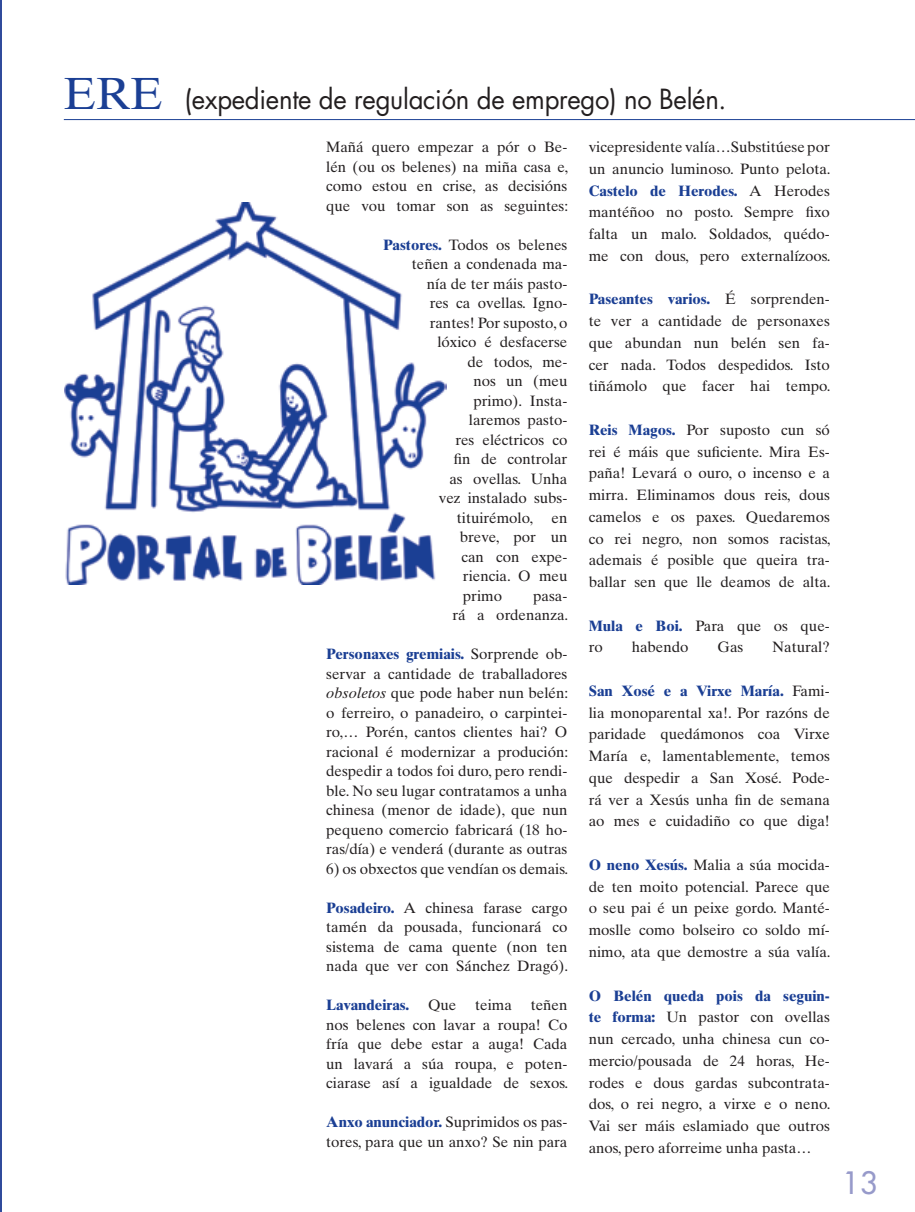
<style>
.page{position:relative;width:915px;height:1212px;background:#fff}
.page>*{position:absolute;margin:0;border:0;box-sizing:border-box;transform-origin:0 0}
.t1{font:500 30px "Futura Std";color:#979aca}
.t2{font:27px "Futura Std";letter-spacing:-.01em;color:#231f20;scale:.95 1}
.t3{font:15px/21.8px "Times Ten LT Std";color:#231f20;text-align:justify}
.t4{font:700 15px "Times Ten LT Std";color:#1b3f94}
.s1{font-family:"Times Ten LT Std";font-size:45px;color:#1b3f94}
.s2{font-weight:700;color:#1b3f94}
.s3{font-style:italic}
</style>
<div class="page">
<img style="left:64px;top:202px;width:382px;height:382px">
<hr style="left:0;top:0;width:2px;height:1212px;background:#304b9c">
<hr style="left:64px;top:119px;width:850px;height:1px;background:#1b3f94">
<h2 class="t2" style="left:64px;top:82px;width:698px"><span class="s1">ERE</span> (expediente de regulación de emprego) no Belén.</h2>
<p class="t3" style="left:588px;top:136px;width:243px">vicepresidente valía…Substitúese por un anuncio luminoso. Punto pelota.<br><span class="s2">Castelo de Herodes.</span> A Herodes mantéñoo no posto. Sempre fixo falta un malo. Soldados, quédo&shy;me con dous, pero externalízoos.</p>
<p class="t3" style="left:588px;top:288px;width:243px"><span class="s2">Paseantes varios.</span> É sorprenden&shy;te ver a cantidade de personaxes que abundan nun belén sen fa&shy;cer nada. Todos despedidos. Isto tiñámolo que facer hai tempo.</p>
<p class="t3" style="left:588px;top:419px;width:243px"><span class="s2">Reis Magos.</span> Por suposto cun só rei é máis que suficiente. Mira Es&shy;paña! Levará o ouro, o incenso e a mirra. Eliminamos dous reis, dous camelos e os paxes. Quedaremos co rei negro, non somos racistas, ademais é posible que queira tra&shy;ballar sen que lle deamos de alta.</p>
<p class="t3" style="left:588px;top:615px;width:242px"><span class="s2">Mula e Boi.</span> Para que os que&shy;ro</p>
<p class="t3" style="left:326px;top:137px;width:243px;line-height:19.5px">Mañá quero empezar a pór o Be&shy;lén (ou os belenes) na miña casa e, como estou en crise, as decisións que vou tomar son as seguintes:</p>
<p class="t3" style="left:383px;top:234px;width:185px"><span class="s2">Pastores.</span> Todos os belenes</p>
<p class="t3" style="left:411px;top:253px;width:157px">teñen a condenada ma-</p>
<p class="t3" style="left:426px;top:273px;width:142px">nía de ter máis pasto-</p>
<p class="t3" style="left:429px;top:292px;width:139px">res ca ovellas. Igno-</p>
<p class="t3" style="left:429px;top:312px;width:139px">rantes! Por suposto, o</p>
<p class="t3" style="left:437px;top:331px;width:131px">lóxico é desfacerse</p>
<p class="t3" style="left:467px;top:351px;width:101px">de todos, me-</p>
<p class="t3" style="left:473px;top:370px;width:95px">nos un (meu</p>
<p class="t3" style="left:473px;top:390px;width:95px">primo). Insta-</p>
<p class="t3" style="left:468px;top:409px;width:100px">laremos pasto-</p>
<p class="t3" style="left:455px;top:429px;width:113px">res eléctricos co</p>
<p class="t3" style="left:453px;top:448px;width:115px">fin de controlar</p>
<p class="t3" style="left:449px;top:468px;width:119px">as ovellas. Unha</p>
<p class="t3" style="left:438px;top:487px;width:130px">vez instalado subs-</p>
<p class="t3" style="left:456px;top:507px;width:112px">tituirémolo, en</p>
<p class="t3" style="left:459px;top:526px;width:109px">breve, por un</p>
<p class="t3" style="left:461px;top:546px;width:107px">can con expe-</p>
<p class="t3" style="left:462px;top:565px;width:106px">riencia. O meu</p>
<p class="t3" style="left:462px;top:585px;width:41px">primo</p>
<p class="t3" style="left:452px;top:586px;width:117px;line-height:19.5px;text-align:right">pasa-<br>rá a ordenanza.</p>
<p class="t3" style="left:326px;top:644px;width:243px;line-height:19.5px"><span class="s2">Personaxes gremiais.</span> Sorprende ob&shy;servar a cantidade de traballadores <span class="s3">obsoletos</span> que pode haber nun belén: o ferreiro, o panadeiro, o carpintei&shy;ro,… Porén, cantos clientes hai? O racional é modernizar a produción: despedir a todos foi duro, pero rendi&shy;ble. No seu lugar contratamos a unha chinesa (menor de idade), que nun pequeno comercio fabricará (18 ho&shy;ras/día) e venderá (durante as outras</p>
<p class="t3" style="left:326px;top:858px;width:243px">6) os obxectos que vendían os demais.</p>
<p class="t3" style="left:326px;top:898px;width:243px;line-height:19.5px"><span class="s2">Posadeiro.</span> A chinesa farase cargo tamén da pousada, funcionará co sistema de cama quente (non ten nada que ver con Sánchez Dragó).</p>
<p class="t4" style="left:326px;top:996px;width:84px">Lavandeiras.</p>
<p class="t3" style="left:428px;top:994px;width:30px">Que</p>
<p class="t3" style="left:475px;top:994px;width:38px">teima</p>
<p class="t3" style="left:631px;top:636px;width:58px">habendo</p>
<p class="t3" style="left:717px;top:636px;width:27px">Gas</p>
<p class="t3" style="left:772px;top:636px;width:59px">Natural?</p>
<p class="t3" style="left:588px;top:680px;width:242px"><span class="s2">San Xosé e a Virxe María.</span> Fami&shy;lia monoparental xa!. Por razóns de paridade quedámonos coa Virxe María e, lamentablemente, temos que despedir a San Xosé. Pode&shy;rá ver a Xesús unha fin de semana ao mes e cuidadiño co que diga!</p>
<p class="t3" style="left:588px;top:854px;width:243px"><span class="s2">O neno Xesús.</span> Malia a súa mocida&shy;de ten moito potencial. Parece que o seu pai é un peixe gordo. Manté&shy;moslle como bolseiro co soldo mí&shy;nimo, ata que demostre a súa valía.</p>
<p class="t3" style="left:588px;top:984px;width:243px"><span class="s2">O Belén queda pois da seguin&shy;te forma:</span> Un pastor con ovellas nun cercado, unha chinesa cun co&shy;mercio/pousada de 24 horas, He&shy;rodes e dous gardas subcontrata&shy;dos, o rei negro, a virxe e o neno.<br>Vai ser máis eslamiado que outros anos, pero aforreime unha pasta…</p>
<p class="t3" style="left:326px;top:995px;width:243px;line-height:19.5px;text-indent:204px">teñen nos belenes con lavar a roupa! Co fría que debe estar a auga! Cada un lavará a súa roupa, e poten&shy;ciarase así a igualdade de sexos.</p>
<p class="t3" style="left:326px;top:1112px;width:242px;line-height:19.5px"><span class="s2">Anxo anunciador.</span> Suprimidos os pas&shy;tores, para que un anxo? Se nin para</p>
<h1 class="t1" style="left:842px;top:1164px;width:36px">13</h1>
</div>
